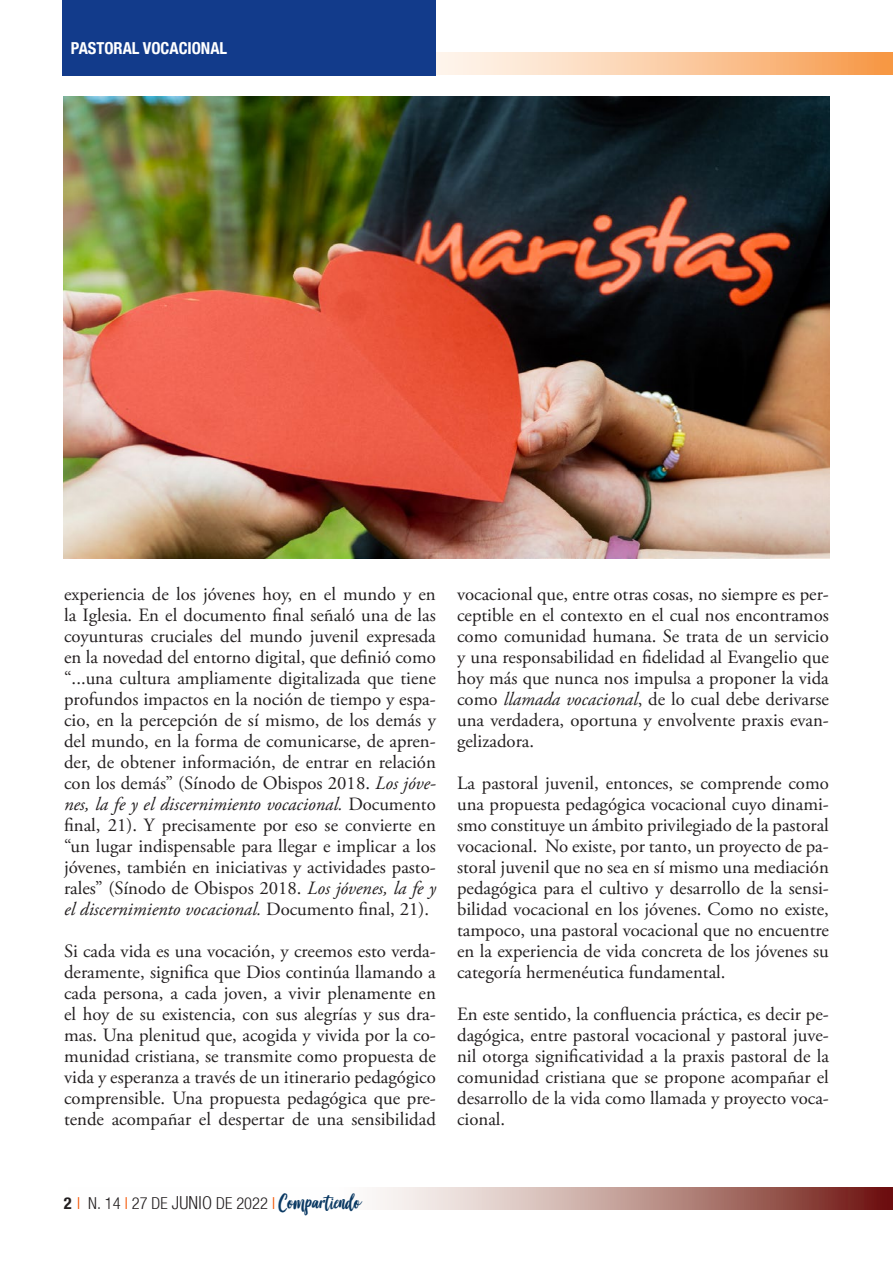
<style>
.page{position:relative;width:893px;height:1263px;background:#fff}
.page>*{position:absolute;margin:0;border:0;box-sizing:border-box;transform-origin:0 0}
.t1{font:18.75px/21px "Adobe Garamond Pro";color:#231f20;text-align:justify}
.t2{font:300 condensed 16.5px "Helvetica Neue";color:#231f20}
.Testo_normal{font:700 condensed 16.5px "Helvetica Neue";color:#fff}
.s1{font-style:italic}
.s2{font-weight:700}
.s3{color:#f45706}
.s4{font-size:18px}
.s5{font-family:"Good Vibes";font-weight:400;font-stretch:normal;font-size:22.5px;color:#0a3963}
</style>
<div class="page">
<svg style="left:376px;top:1187px;width:517px;height:22px"></svg>
<svg style="left:436px;top:53px;width:457px;height:22px"></svg>
<div style="left:62px;top:0;width:374px;height:75px;background:#123b8b"></div>
<img style="left:63px;top:96px;width:767px;height:462px">
<p class="Testo_normal" style="left:71px;top:34px;width:76px">ASOCIARSE</p>
<p class="Testo_normal" style="left:71px;top:34px;width:158px">PASTORAL VOCACIONAL</p>
<p class="t1" style="left:64px;top:584px;width:373px">experiencia de los jóvenes hoy, en el mundo y en la Iglesia. En el documento final señaló una de las coyunturas cruciales del mundo juvenil expresada en la novedad del entorno digital, que definió como “...una cultura ampliamente digitalizada que tiene profundos impactos en la noción de tiempo y espa&shy;cio, en la percepción de sí mismo, de los demás y del mundo, en la forma de comunicarse, de apren&shy;der, de obtener información, de entrar en relación con los demás” (Sínodo de Obispos 2018. <span class="s1">Los jóve&shy;nes, la fe y el discernimiento vocacional.</span> Documento final, 21). Y precisamente por eso se convierte en “un lugar indispensable para llegar e implicar a los jóvenes, también en iniciativas y actividades pasto&shy;rales” (Sínodo de Obispos 2018. <span class="s1">Los jóvenes, la fe y el discernimiento vocacional.</span> Documento final, 21).</p>
<p class="t1" style="left:64px;top:941px;width:373px">Si cada vida es una vocación, y creemos esto verda&shy;deramente, significa que Dios continúa llamando a cada persona, a cada joven, a vivir plenamente en el hoy de su existencia, con sus alegrías y sus dra&shy;mas. Una plenitud que, acogida y vivida por la co&shy;munidad cristiana, se transmite como propuesta de vida y esperanza a través de un itinerario pedagógico comprensible. Una propuesta pedagógica que pre&shy;tende acompañar el despertar de una sensibilidad</p>
<p class="t1" style="left:457px;top:584px;width:373px">vocacional que, entre otras cosas, no siempre es per&shy;ceptible en el contexto en el cual nos encontramos como comunidad humana. Se trata de un servicio y una responsabilidad en fidelidad al Evangelio que hoy más que nunca nos impulsa a proponer la vida como <span class="s1">llamada vocacional</span>, de lo cual debe derivarse una verdadera, oportuna y envolvente praxis evan&shy;gelizadora.</p>
<p class="t1" style="left:457px;top:773px;width:373px">La pastoral juvenil, entonces, se comprende como una propuesta pedagógica vocacional cuyo dinami&shy;smo constituye un ámbito privilegiado de la pastoral vocacional. No existe, por tanto, un proyecto de pa&shy;storal juvenil que no sea en sí mismo una mediación pedagógica para el cultivo y desarrollo de la sensi&shy;bilidad vocacional en los jóvenes. Como no existe, tampoco, una pastoral vocacional que no encuentre en la experiencia de vida concreta de los jóvenes su categoría hermenéutica fundamental.</p>
<p class="t1" style="left:457px;top:1004px;width:373px">En este sentido, la confluencia práctica, es decir pe&shy;dagógica, entre pastoral vocacional y pastoral juve&shy;nil otorga significatividad a la praxis pastoral de la comunidad cristiana que se propone acompañar el desarrollo de la vida como llamada y proyecto voca&shy;cional.</p>
<p class="t2" style="left:64px;top:1194px;width:298px"><span class="s2">2</span> <span class="s3">I</span> N. 14 <span class="s3">I</span> 27 DE <span class="s4">JUNIO</span> DE 2022 <span class="s3">I</span> <span class="s5">Compartiendo</span></p>
</div>
